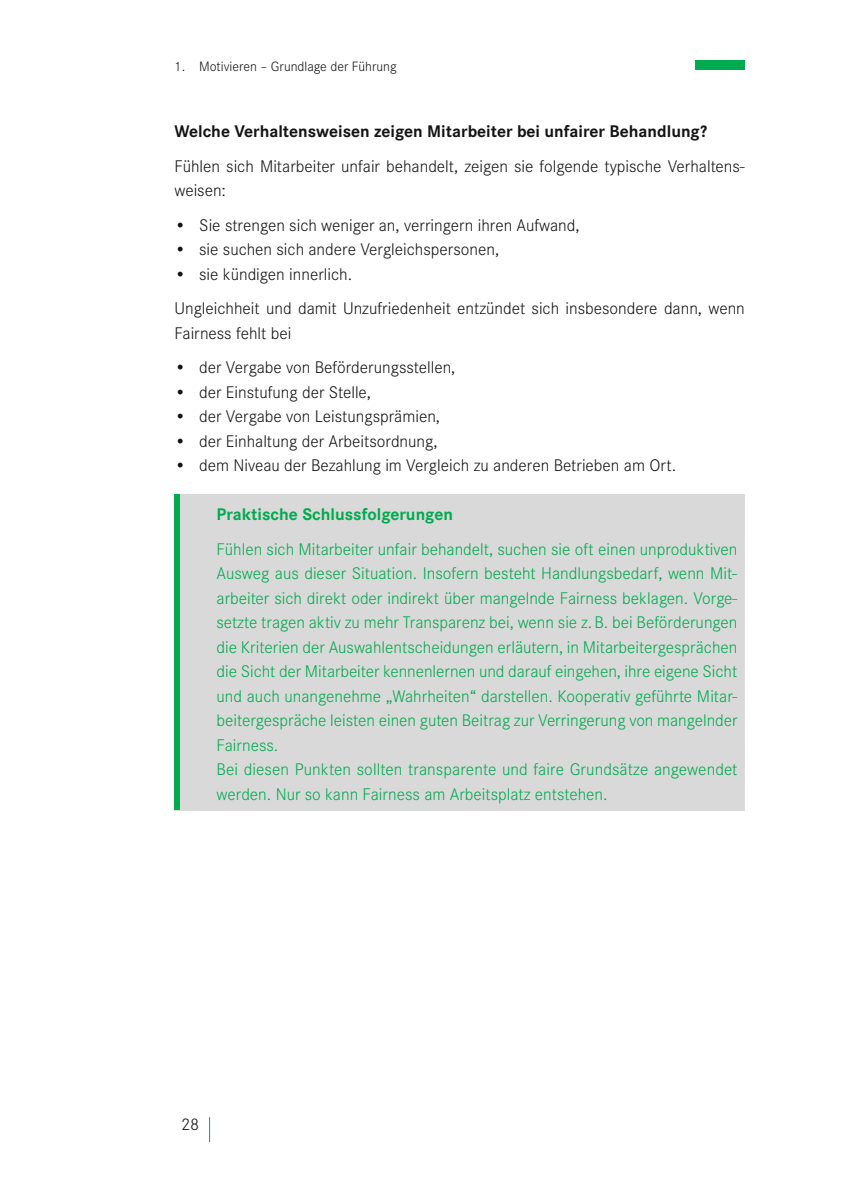
<style>
.page{position:relative;width:843px;height:1191px;background:#fff}
.page>*{position:absolute;margin:0;border:0;box-sizing:border-box;transform-origin:0 0}
.t1{font:300 17.5px/24.5px "Corporate S";color:#00aa4e}
.t2{font:300 17.5px/24.5px "Corporate S";color:#131413}
.t3{font:700 17.5px "Corporate S";color:#131413}
.t4{font:700 17.5px "Corporate S";color:#00aa4e}
.t5{font:300 14px "Corporate S";color:#131413}
</style>
<div class="page">
<div style="left:695px;top:60px;width:50px;height:10px;background:#00aa4e"></div>
<svg style="left:209px;top:1117px;width:1px;height:25px"></svg>
<div style="left:174px;top:494px;width:571px;height:35px;background:#d9d9d9"></div>
<div style="left:174px;top:528px;width:571px;height:42px;background:#d9d9d9"></div>
<div style="left:174px;top:554px;width:571px;height:208px;background:#d9d9d9"></div>
<div style="left:174px;top:749px;width:571px;height:35px;background:#d9d9d9"></div>
<div style="left:174px;top:781px;width:571px;height:30px;background:#d9d9d9"></div>
<div style="left:174px;top:494px;width:6px;height:315px;background:#00aa4e"></div>
<p class="t5" style="left:174px;top:58px;width:224px">1. Motivieren – Grundlage der Führung</p>
<p class="t3" style="left:174px;top:122px;width:534px">Welche Verhaltensweisen zeigen Mitarbeiter bei unfairer Behandlung?</p>
<p class="t2" style="left:174px;top:154px;width:571px">Fühlen sich Mitarbeiter unfair behandelt, zeigen sie folgende typische Verhaltens&shy;weisen:</p>
<p class="t2" style="left:174px;top:213px;width:407px">• Sie strengen sich weniger an, verringern ihren Aufwand,</p>
<p class="t2" style="left:174px;top:237px;width:326px">• sie suchen sich andere Vergleichspersonen,</p>
<p class="t2" style="left:174px;top:257px;width:572px;line-height:34.5px">• sie kündigen innerlich.<br>Ungleichheit und damit Unzufriedenheit entzündet sich insbesondere dann, wenn</p>
<p class="t2" style="left:174px;top:321px;width:118px">Fairness fehlt bei</p>
<p class="t2" style="left:174px;top:355px;width:282px">• der Vergabe von Beförderungsstellen,</p>
<p class="t2" style="left:174px;top:380px;width:198px">• der Einstufung der Stelle,</p>
<p class="t2" style="left:174px;top:404px;width:267px">• der Vergabe von Leistungsprämien,</p>
<p class="t2" style="left:174px;top:429px;width:265px">• der Einhaltung der Arbeitsordnung,</p>
<p class="t2" style="left:174px;top:453px;width:503px">• dem Niveau der Bezahlung im Vergleich zu anderen Betrieben am Ort.</p>
<p class="t4" style="left:217px;top:504px;width:238px">Praktische Schlussfolgerungen</p>
<p class="t1" style="left:217px;top:537px;width:523px">Fühlen sich Mitarbeiter unfair behandelt, suchen sie oft einen unproduktiven Ausweg aus dieser Situation. Insofern besteht Handlungsbedarf, wenn Mit&shy;arbeiter sich direkt oder indirekt über mangelnde Fairness beklagen. Vorge&shy;setzte tragen aktiv zu mehr Transparenz bei, wenn sie z.B. bei Beförderungen die Kriterien der Auswahlentscheidungen erläutern, in Mitarbeitergesprächen die Sicht der Mitarbeiter kennenlernen und darauf eingehen, ihre eigene Sicht und auch unangenehme „Wahrheiten“ darstellen. Kooperativ geführte Mitar&shy;beitergespräche leisten einen guten Beitrag zur Verringerung von mangelnder Fairness.<br>Bei diesen Punkten sollten transparente und faire Grundsätze angewendet werden. Nur so kann Fairness am Arbeitsplatz entstehen.</p>
<p class="t2" style="left:181px;top:1112px;width:20px">28</p>
</div>
